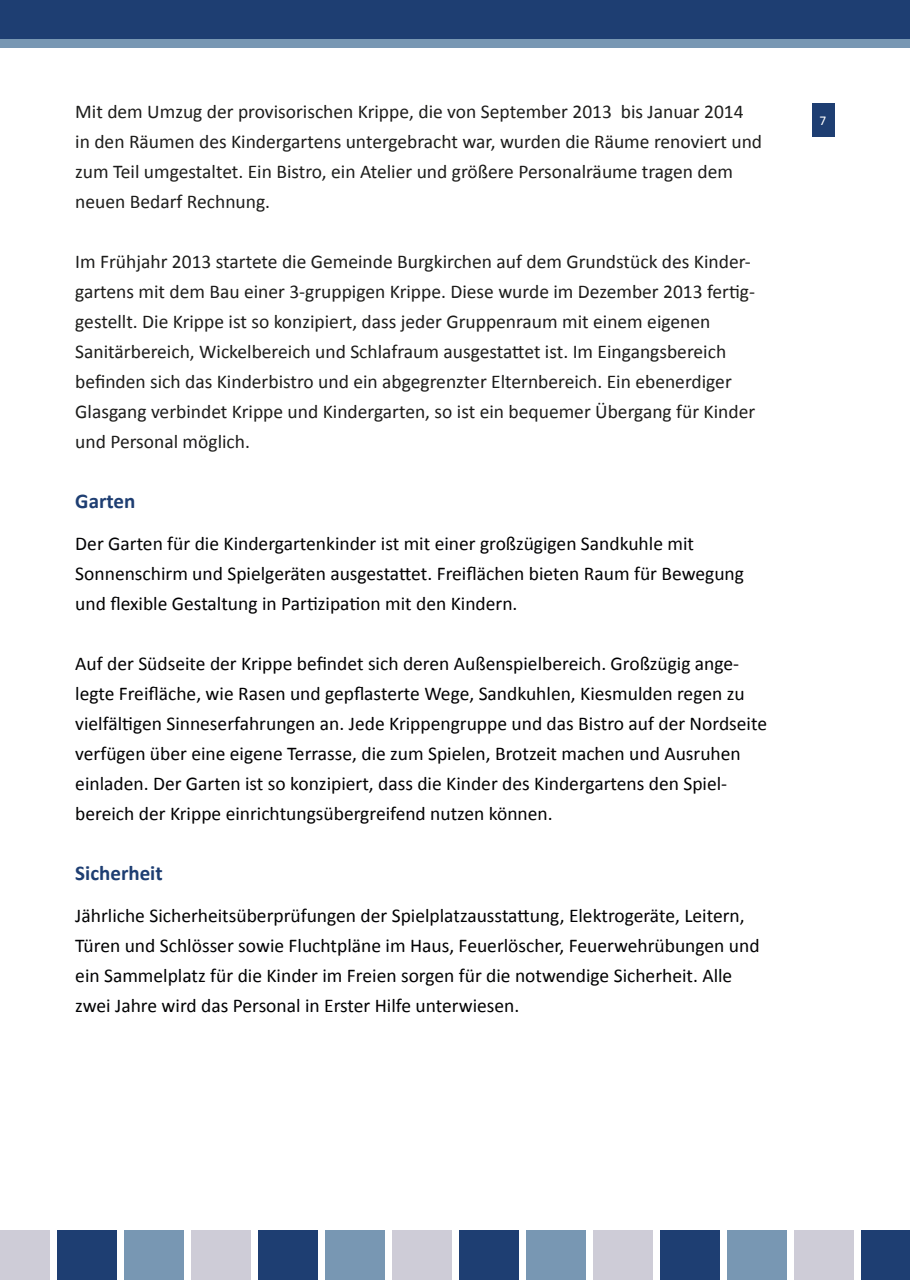
<style>
.page{position:relative;width:910px;height:1280px;background:#fff}
.page>*{position:absolute;margin:0;border:0;box-sizing:border-box;transform-origin:0 0}
.t1{font:700 21px "Calibri";color:#1e3e72}
.t2{font:19.5px/30px "Calibri";color:#020203}
.t3{font:19.5px/30px "Calibri";color:#1d1d1b}
.t4{font:13.5px "Calibri";color:#fff}
</style>
<div class="page">
<div style="left:812px;top:103px;width:23px;height:34px;background:#1e3e72"></div>
<div style="left:57px;top:1230px;width:60px;height:50px;background:#1e3e72"></div>
<div style="left:124px;top:1230px;width:60px;height:50px;background:#7897b3"></div>
<div style="left:191px;top:1230px;width:60px;height:50px;background:#ceccd7"></div>
<div style="left:325px;top:1230px;width:60px;height:50px;background:#7897b3"></div>
<div style="left:392px;top:1230px;width:60px;height:50px;background:#ceccd7"></div>
<div style="left:459px;top:1230px;width:60px;height:50px;background:#1e3e72"></div>
<div style="left:526px;top:1230px;width:60px;height:50px;background:#7897b3"></div>
<div style="left:593px;top:1230px;width:60px;height:50px;background:#ceccd7"></div>
<div style="left:660px;top:1230px;width:60px;height:50px;background:#1e3e72"></div>
<div style="left:727px;top:1230px;width:60px;height:50px;background:#7897b3"></div>
<div style="left:794px;top:1230px;width:60px;height:50px;background:#ceccd7"></div>
<div style="left:861px;top:1230px;width:49px;height:50px;background:#1e3e72"></div>
<div style="left:0;top:1230px;width:50px;height:50px;background:#ceccd7"></div>
<div style="left:258px;top:1230px;width:60px;height:50px;background:#1e3e72"></div>
<div style="left:0;top:2px;width:910px;height:46px;background:#7897b3"></div>
<div style="left:0;top:0;width:910px;height:39px;background:#1e3e72"></div>
<p class="t3" style="left:75px;top:96px;width:688px">Mit dem Umzug der provisorischen Krippe, die von September 2013 bis Januar 2014 in den Räumen des Kindergartens untergebracht war, wurden die Räume renoviert und zum Teil umgestaltet. Ein Bistro, ein Atelier und größere Personalräume tragen dem neuen Bedarf Rechnung.</p>
<p class="t3" style="left:75px;top:246px;width:681px">Im Frühjahr 2013 startete die Gemeinde Burgkirchen auf dem Grundstück des Kinder&shy;gartens mit dem Bau einer 3-gruppigen Krippe. Diese wurde im Dezember 2013 fertig&shy;gestellt. Die Krippe ist so konzipiert, dass jeder Gruppenraum mit einem eigenen Sanitärbereich, Wickelbereich und Schlafraum ausgestattet ist. Im Eingangsbereich befinden sich das Kinderbistro und ein abgegrenzter Elternbereich. Ein ebenerdiger Glasgang verbindet Krippe und Kindergarten, so ist ein bequemer Übergang für Kinder und Personal möglich.</p>
<p class="t1" style="left:75px;top:486px;width:62px">Garten</p>
<p class="t2" style="left:75px;top:528px;width:670px">Der Garten für die Kindergartenkinder ist mit einer großzügigen Sandkuhle mit<br>Sonnenschirm und Spielgeräten ausgestattet. Freiflächen bieten Raum für Bewegung und flexible Gestaltung in Partizipation mit den Kindern.</p>
<p class="t2" style="left:75px;top:648px;width:693px">Auf der Südseite der Krippe befindet sich deren Außenspielbereich. Großzügig ange&shy;legte Freifläche, wie Rasen und gepflasterte Wege, Sandkuhlen, Kiesmulden regen zu vielfältigen Sinneserfahrungen an. Jede Krippengruppe und das Bistro auf der Nordseite verfügen über eine eigene Terrasse, die zum Spielen, Brotzeit machen und Ausruhen einladen. Der Garten ist so konzipiert, dass die Kinder des Kindergartens den Spiel&shy;bereich der Krippe einrichtungsübergreifend nutzen können.</p>
<p class="t1" style="left:75px;top:858px;width:89px">Sicherheit</p>
<p class="t2" style="left:75px;top:900px;width:686px">Jährliche Sicherheitsüberprüfungen der Spielplatzausstattung, Elektrogeräte, Leitern, Türen und Schlösser sowie Fluchtpläne im Haus, Feuerlöscher, Feuerwehrübungen und ein Sammelplatz für die Kinder im Freien sorgen für die notwendige Sicherheit. Alle zwei Jahre wird das Personal in Erster Hilfe unterwiesen.</p>
<p class="t4" style="left:819px;top:111px;width:8px">7</p>
</div>
